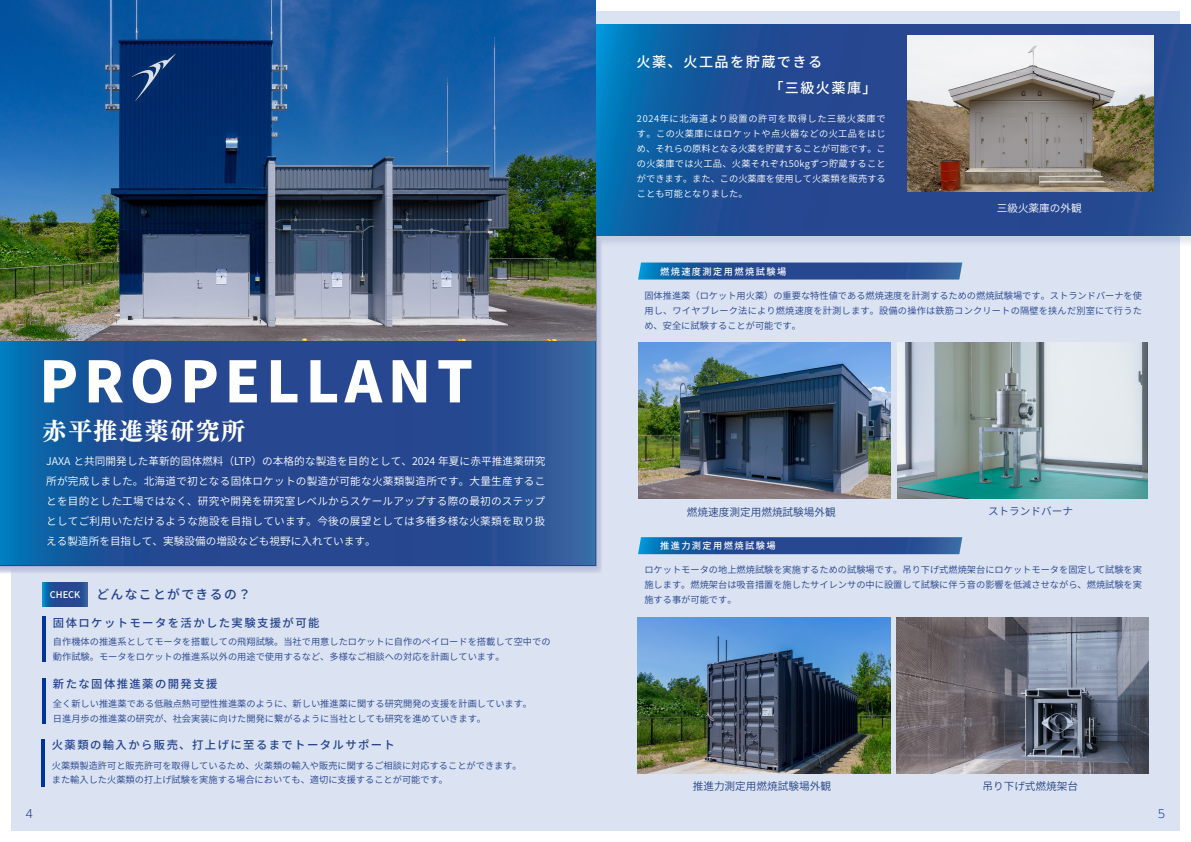
<style>
.page{position:relative;width:1191px;height:842px;background:#fff}
.page>*{position:absolute;margin:0;border:0;box-sizing:border-box;transform-origin:0 0}
.t1{font:800 56.7px "Source Han Sans JP";letter-spacing:.1em;color:#fff}
.t2{font:24.1px "UD Mincho Pr 6 N B";letter-spacing:.06em;color:#fff}
.t3{font:500 14.2px "Source Han Sans JP";letter-spacing:.1em;color:#fff}
.t4{font:500 12.8px "Source Han Sans JP";letter-spacing:.11em;color:#23438c}
.t5{font:500 11.3px "Source Han Sans JP";letter-spacing:.125em;color:#23438c}
.t6{font:300 11.3px "UD Shin Go Pr 6 N";color:#21448c}
.t7{font:10.6px/19.8px "Source Han Sans JP";color:#fff;text-align:justify}
.t8{font:10.6px "Source Han Sans JP";color:#244482}
.t9{font:9.2px/14.9px "Source Han Sans JP";color:#23438c}
.t10{font:9.2px/14.9px "Source Han Sans JP";color:#fff;text-align:justify}
.t11{font:500 9.2px "Source Han Sans JP";letter-spacing:.155em;color:#fff}
</style>
<div class="page">
<div style="left:11px;top:11px;width:1168px;height:820px;background:#dbe2f2"></div>
<div style="left:593px;top:30px;width:598px;height:218px;background:#244482;opacity:.75"></div>
<svg style="left:0;top:235px;width:601px;height:338px;background:#bbc3db"></svg>
<svg style="left:0;top:340px;width:596px;height:226px;background:#234f95"></svg>
<svg style="left:596px;top:24px;width:595px;height:211px;background:#1e5198"></svg>
<img style="left:0;top:0;width:596px;height:340px">
<svg style="left:638px;top:537px;width:324px;height:17px;background:#25549a"></svg>
<svg style="left:43px;top:582px;width:45px;height:24px"></svg>
<hr style="left:42px;top:617px;width:4px;height:45px;background:#003496">
<hr style="left:42px;top:678px;width:4px;height:45px;background:#003496">
<hr style="left:41px;top:739px;width:4px;height:47px;background:#003496">
<img style="left:896px;top:618px;width:252px;height:156px">
<img style="left:638px;top:618px;width:252px;height:156px">
<img style="left:897px;top:343px;width:250px;height:156px">
<img style="left:907px;top:35px;width:246px;height:156px">
<img style="left:638px;top:343px;width:252px;height:156px">
<svg style="left:638px;top:263px;width:324px;height:17px;background:#28579b"></svg>
<h3 class="t3" style="left:636px;top:54px;width:187px">火薬、火工品を貯蔵できる</h3>
<p class="t10" style="left:637px;top:112px;width:250px">2024年に北海道より設置の許可を取得した三級火薬庫です。この火薬庫にはロケットや点火器などの火工品をはじめ、それらの原料となる火薬を貯蔵することが可能です。この火薬庫では火工品、火薬それぞれ50kgずつ貯蔵することができます。また、この火薬庫を使用して火薬類を販売することも可能となりました。</p>
<p class="t7" style="left:996px;top:198px;width:87px">三級火薬庫の外観</p>
<h1 class="t1" style="left:39px;top:350px;width:435px">PROPELLANT</h1>
<h2 class="t2" style="left:43px;top:409px;width:204px">赤平推進薬研究所</h2>
<p class="t7" style="left:46px;top:452px;width:501px">JAXA と共同開発した革新的固体燃料（LTP）の本格的な製造を目的として、2024 年夏に赤平推進薬研究所が完成しました。北海道で初となる固体ロケットの製造が可能な火薬類製造所です。大量生産することを目的とした工場ではなく、研究や開発を研究室レベルからスケールアップする際の最初のステップとしてご利用いただけるような施設を目指しています。今後の展望としては多種多様な火薬類を取り扱える製造所を目指して、実験設備の増設なども視野に入れています。</p>
<p class="t11" style="left:50px;top:589px;width:32px">CHECK</p>
<h3 class="t4" style="left:96px;top:587px;width:156px">どんなことができるの？</h3>
<p class="t5" style="left:53px;top:616px;width:268px">固体ロケットモータを活かした実験支援が可能</p>
<p class="t9" style="left:53px;top:635px;width:499px">自作機体の推進系としてモータを搭載しての飛翔試験。当社で用意したロケットに自作のペイロードを搭載して空中での動作試験。モータをロケットの推進系以外の用途で使用するなど、多様なご相談への対応を計画しています。</p>
<p class="t5" style="left:53px;top:678px;width:166px">新たな固体推進薬の開発支援</p>
<p class="t9" style="left:53px;top:696px;width:481px">全く新しい推進薬である低融点熱可塑性推進薬のように、新しい推進薬に関する研究開発の支援を計画しています。日進月歩の推進薬の研究が、社会実装に向けた開発に繋がるように当社としても研究を進めていきます。</p>
<p class="t5" style="left:52px;top:738px;width:344px">火薬類の輸入から販売、打上げに至るまでトータルサポート</p>
<p class="t9" style="left:52px;top:758px;width:471px">火薬類製造許可と販売許可を取得しているため、火薬類の輸入や販売に関するご相談に対応することができます。また輸入した火薬類の打上げ試験を実施する場合においても、適切に支援することが可能です。</p>
<p class="t11" style="left:660px;top:266px;width:128px">燃焼速度測定用燃焼試験場</p>
<p class="t9" style="left:644px;top:288px;width:499px;text-align:justify">固体推進薬（ロケット用火薬）の重要な特性値である燃焼速度を計測するための燃焼試験場です。ストランドバーナを使用し、ワイヤブレーク法により燃焼速度を計測します。設備の操作は鉄筋コンクリートの隔壁を挟んだ別室にて行うため、安全に試験することが可能です。</p>
<p class="t8" style="left:687px;top:507px;width:150px">燃焼速度測定用燃焼試験場外観</p>
<p class="t8" style="left:988px;top:505px;width:87px">ストランドバーナ</p>
<p class="t11" style="left:660px;top:541px;width:117px">推進力測定用燃焼試験場</p>
<p class="t9" style="left:644px;top:563px;width:499px;text-align:justify">ロケットモータの地上燃焼試験を実施するための試験場です。吊り下げ式燃焼架台にロケットモータを固定して試験を実施します。燃焼架台は吸音措置を施したサイレンサの中に設置して試験に伴う音の影響を低減させながら、燃焼試験を実施する事が可能です。</p>
<p class="t8" style="left:692px;top:780px;width:140px">推進力測定用燃焼試験場外観</p>
<p class="t8" style="left:982px;top:780px;width:97px">吊り下げ式燃焼架台</p>
<p class="t6" style="left:26px;top:804px;width:9px">4</p>
<p class="t6" style="left:1158px;top:804px;width:9px">5</p>
</div>
